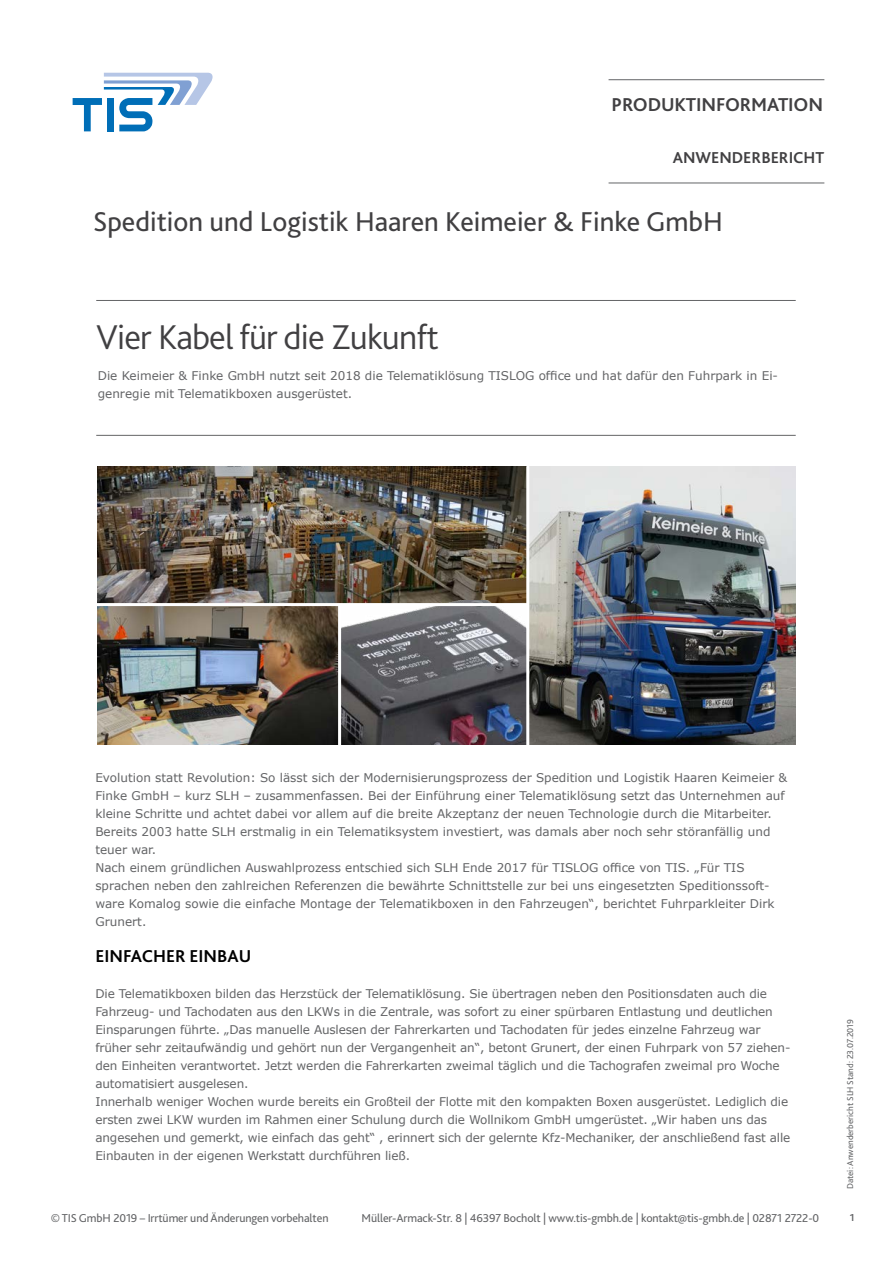
<style>
.page{position:relative;width:893px;height:1263px;background:#fff}
.page>*{position:absolute;margin:0;border:0;box-sizing:border-box;transform-origin:0 0}
.t1{font:300 36px "Bliss 2";letter-spacing:-.025em;color:#414042}
.t2{font:28.5px "Bliss 2";color:#414042}
.t3{font:700 19.5px "Bliss 2";letter-spacing:-.01em;color:#414042}
.t4{font:700 18px "Bliss 2";color:#000}
.t5{font:700 16.5px "Bliss 2";color:#414042}
.t6{font:12px/18px "Verdana";letter-spacing:-.01em;color:#636466}
.t7{font:12px "Bliss 2";letter-spacing:-.01em;color:#636466}
.t8{font:700 10.5px "Bliss 2";color:#636466}
.t9{font:9px "Bliss 2";color:#636466}
</style>
<div class="page">
<svg style="left:73px;top:73px;width:140px;height:58px"></svg>
<hr style="left:609px;top:79px;width:215px;height:1px;background:#636466">
<hr style="left:609px;top:183px;width:215px;height:1px;background:#636466">
<img style="left:98px;top:606px;width:240px;height:139px">
<img style="left:98px;top:467px;width:428px;height:136px">
<img style="left:339px;top:600px;width:187px;height:145px">
<img style="left:529px;top:467px;width:267px;height:278px">
<hr style="left:96px;top:300px;width:700px;height:1px;background:#636466">
<hr style="left:96px;top:435px;width:700px;height:1px;background:#636466">
<hr style="left:338px;top:605px;width:3px;height:144px;background:#fff">
<hr style="left:95px;top:603px;width:433px;height:3px;background:#fff">
<h3 class="t3" style="left:612px;top:92px;width:213px">PRODUKTINFORMATION</h3>
<h3 class="t5" style="left:673px;top:147px;width:153px">ANWENDERBERICHT</h3>
<h2 class="t2" style="left:93px;top:203px;width:631px">Spedition und Logistik Haaren Keimeier &amp; Finke GmbH</h2>
<h1 class="t1" style="left:96px;top:315px;width:344px">Vier Kabel für die Zukunft</h1>
<p class="t6" style="left:98px;top:366px;width:682px">Die Keimeier &amp; Finke GmbH nutzt seit 2018 die Telematiklösung TISLOG office und hat dafür den Fuhrpark in Ei&shy;genregie mit Telematikboxen ausgerüstet.</p>
<p class="t6" style="left:95px;top:768px;width:693px">Evolution statt Revolution: So lässt sich der Modernisierungsprozess der Spedition und Logistik Haaren Keimeier &amp; Finke GmbH – kurz SLH – zusammenfassen. Bei der Einführung einer Telematiklösung setzt das Unternehmen auf kleine Schritte und achtet dabei vor allem auf die breite Akzeptanz der neuen Technologie durch die Mitarbeiter.<br>Bereits 2003 hatte SLH erstmalig in ein Telematiksystem investiert, was damals aber noch sehr störanfällig und teuer war.<br>Nach einem gründlichen Auswahlprozess entschied sich SLH Ende 2017 für TISLOG office von TIS. „Für TIS sprachen neben den zahlreichen Referenzen die bewährte Schnittstelle zur bei uns eingesetzten Speditionssoft&shy;ware Komalog sowie die einfache Montage der Telematikboxen in den Fahrzeugen“, berichtet Fuhrparkleiter Dirk Grunert.</p>
<h3 class="t4" style="left:95px;top:945px;width:157px">EINFACHER EINBAU</h3>
<p class="t6" style="left:95px;top:984px;width:697px">Die Telematikboxen bilden das Herzstück der Telematiklösung. Sie übertragen neben den Positionsdaten auch die Fahrzeug- und Tachodaten aus den LKWs in die Zentrale, was sofort zu einer spürbaren Entlastung und deutlichen Einsparungen führte. „Das manuelle Auslesen der Fahrerkarten und Tachodaten für jedes einzelne Fahrzeug war früher sehr zeitaufwändig und gehört nun der Vergangenheit an“, betont Grunert, der einen Fuhrpark von 57 ziehen&shy;den Einheiten verantwortet. Jetzt werden die Fahrerkarten zweimal täglich und die Tachografen zweimal pro Woche automatisiert ausgelesen.<br>Innerhalb weniger Wochen wurde bereits ein Großteil der Flotte mit den kompakten Boxen ausgerüstet. Lediglich die ersten zwei LKW wurden im Rahmen einer Schulung durch die Wollnikom GmbH umgerüstet. „Wir haben uns das angesehen und gemerkt, wie einfach das geht“ , erinnert sich der gelernte Kfz-Mechaniker, der anschließend fast alle Einbauten in der eigenen Werkstatt durchführen ließ.</p>
<p class="t9" style="left:844px;top:1189px;width:172px;rotate:-90deg">Datei: Anwenderbericht SLH Stand: 23.07.2019</p>
<p class="t7" style="left:51px;top:1210px;width:279px">© TIS GmbH 2019 – Irrtümer und Änderungen vorbehalten</p>
<p class="t7" style="left:362px;top:1210px;width:459px">Müller-Armack-Str. 8 | 46397 Bocholt | www.tis-gmbh.de | kontakt@tis-gmbh.de | 02871 2722-0</p>
<p class="t8" style="left:850px;top:1211px;width:6px">1</p>
</div>
